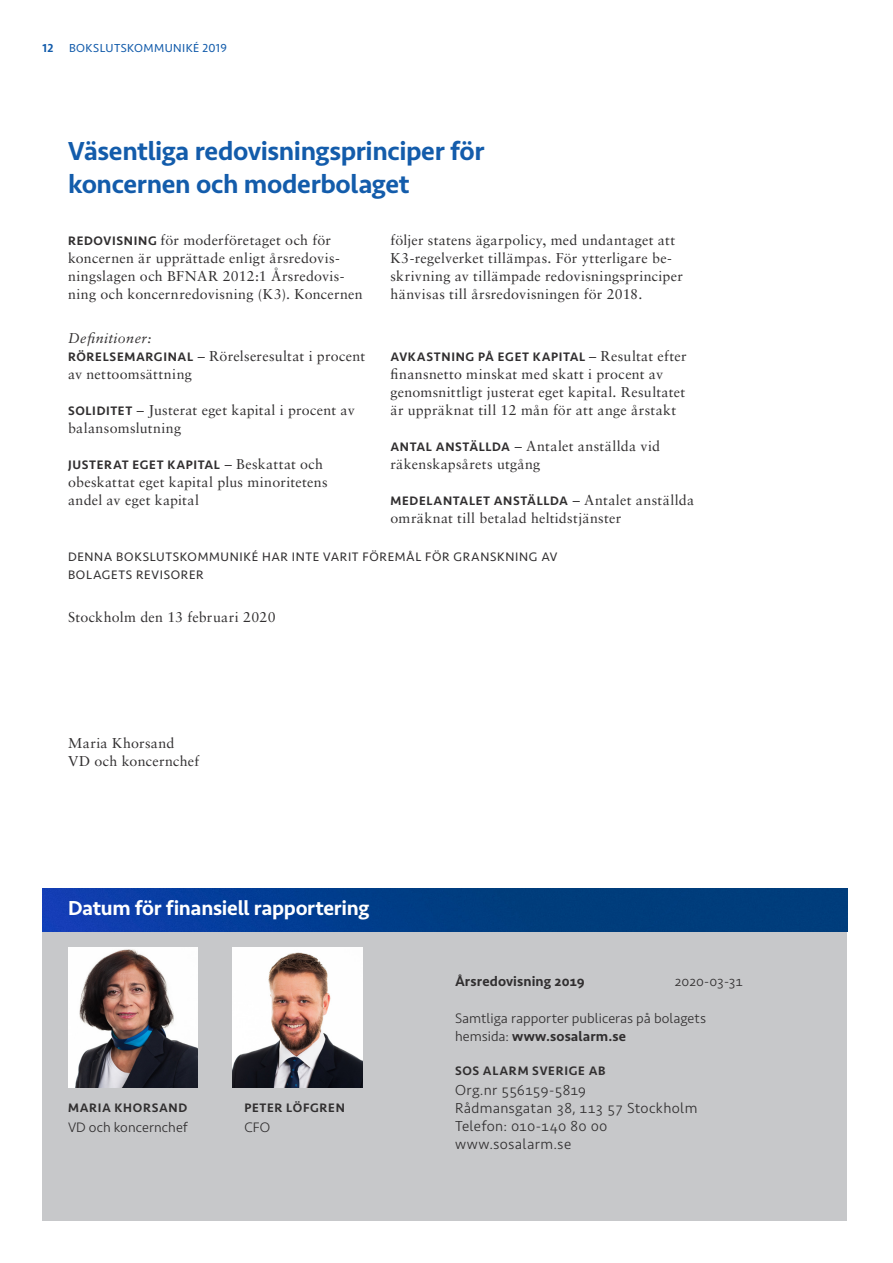
<style>
.page{position:relative;width:893px;height:1263px;background:#fff}
.page>*{position:absolute;margin:0;border:0;box-sizing:border-box;transform-origin:0 0}
.Rubrik_B{font:500 27px/33px "Seravek";letter-spacing:-.015em;color:#135cab}
.Rubrik_C{font:500 21px "Seravek";letter-spacing:-.015em;color:#fff}
.Infotext{font:300 15px/18px "Seravek";letter-spacing:.015em;color:#312f30}
.Bodycopy{font:14.25px/18px "Sabon LT Std";letter-spacing:.02em;color:#312f30}
.Infotext-2{font:300 14.25px/18px "Seravek";letter-spacing:.005em;color:#312f30}
.Infotext-3{font:500 14.25px "Seravek";letter-spacing:.005em;color:#312f30}
.Underrubrik{font:italic 14.25px "Sabon LT Std";letter-spacing:.03em;color:#312f30}
.Bodycopy-2{font:500 12.75px "Seravek";letter-spacing:.05em;color:#312f30}
.Tabellrubrik_th{font:12.75px/18px "Seravek";letter-spacing:.055em;color:#312f30}
.Mellanrubrik{font:500 12.75px "Seravek";letter-spacing:.055em;color:#312f30}
.t1{font:12px "Seravek";letter-spacing:.035em;color:#135cab}
.t2{font:500 12px "Seravek";color:#135cab}
.s1{font-family:"Seravek";font-weight:500;font-size:12.75px}
.s2{font-family:"Sabon LT Std";font-weight:400;font-size:14.25px}
.s3{font-weight:500}
</style>
<div class="page">
<div style="left:43px;top:931px;width:804px;height:289px;background:#c7c8ca"></div>
<img style="left:43px;top:888px;width:804px;height:43px">
<img style="left:233px;top:948px;width:129px;height:139px">
<img style="left:68px;top:948px;width:129px;height:139px">
<p class="t2" style="left:43px;top:40px;width:12px">12</p>
<p class="t1" style="left:69px;top:40px;width:159px">BOKSLUTSKOMMUNIKÉ 2019</p>
<p class="Rubrik_B" style="left:68px;top:134px;width:418px">Väsentliga redovisningsprinciper för koncernen och moderbolaget</p>
<p class="Bodycopy" style="left:68px;top:231px;width:296px"><span class="s1">REDOVISNING</span> för moderföretaget och för koncernen är upprättade enligt årsredovis&shy;ningslagen och BFNAR 2012:1 Årsredovis&shy;ning och koncernredovisning (K3). Koncernen</p>
<p class="Bodycopy" style="left:390px;top:231px;width:294px">följer statens ägarpolicy, med undantaget att K3-regelverket tillämpas. För ytterligare be&shy;skrivning av tillämpade redovisningsprinciper hänvisas till årsredovisningen för 2018.</p>
<p class="Underrubrik" style="left:68px;top:330px;width:85px">Definitioner:</p>
<p class="Bodycopy" style="left:68px;top:347px;width:299px"><span class="s1">RÖRELSEMARGINAL</span> – Rörelseresultat i procent av nettoomsättning</p>
<p class="Bodycopy" style="left:68px;top:401px;width:288px"><span class="s1">SOLIDITET</span> – Justerat eget kapital i procent av balansomslutning</p>
<p class="Bodycopy-2" style="left:68px;top:457px;width:257px">JUSTERAT EGET KAPITAL <span class="s2">– Beskattat och</span></p>
<p class="Bodycopy" style="left:68px;top:473px;width:261px">obeskattat eget kapital plus minoritetens andel av eget kapital</p>
<p class="Bodycopy-2" style="left:390px;top:349px;width:298px">AVKASTNING PÅ EGET KAPITAL <span class="s2">– Resultat efter</span></p>
<p class="Bodycopy" style="left:390px;top:365px;width:296px">finansnetto minskat med skatt i procent av genomsnittligt justerat eget kapital. Resultatet är uppräknat till 12 mån för att ange årstakt</p>
<p class="Bodycopy" style="left:390px;top:437px;width:271px"><span class="s1">ANTAL ANSTÄLLDA</span> – Antalet anställda vid räkenskapsårets utgång</p>
<p class="Bodycopy-2" style="left:390px;top:493px;width:305px">MEDELANTALET ANSTÄLLDA <span class="s2">– Antalet anställda</span></p>
<p class="Bodycopy" style="left:390px;top:509px;width:232px">omräknat till betalad heltidstjänster</p>
<p class="Tabellrubrik_th" style="left:68px;top:548px;width:491px">DENNA BOKSLUTSKOMMUNIKÉ HAR INTE VARIT FÖREMÅL FÖR GRANSKNING AV<br>BOLAGETS REVISORER</p>
<p class="Bodycopy" style="left:68px;top:608px;width:209px">Stockholm den 13 februari 2020</p>
<p class="Bodycopy" style="left:68px;top:734px;width:133px">Maria Khorsand<br>VD och koncernchef</p>
<p class="Rubrik_C" style="left:68px;top:895px;width:303px">Datum för finansiell rapportering</p>
<p class="Mellanrubrik" style="left:68px;top:1100px;width:121px">MARIA KHORSAND</p>
<p class="Infotext-2" style="left:68px;top:1118px;width:121px">VD och koncernchef</p>
<p class="Mellanrubrik" style="left:244px;top:1100px;width:102px">PETER LÖFGREN</p>
<p class="Infotext-2" style="left:244px;top:1118px;width:27px">CFO</p>
<p class="Infotext-3" style="left:455px;top:972px;width:131px">Årsredovisning 2019</p>
<p class="Infotext-2" style="left:674px;top:972px;width:71px">2020-03-31</p>
<p class="Infotext-2" style="left:455px;top:1009px;width:253px">Samtliga rapporter publiceras på bolagets hemsida: <span class="s3">www.sosalarm.se</span></p>
<p class="Mellanrubrik" style="left:455px;top:1063px;width:152px">SOS ALARM SVERIGE AB</p>
<p class="Infotext" style="left:455px;top:1081px;width:244px">Org.nr 556159-5819<br>Rådmansgatan 38, 113 57 Stockholm<br>Telefon: 010-140 80 00 www.sosalarm.se</p>
</div>
